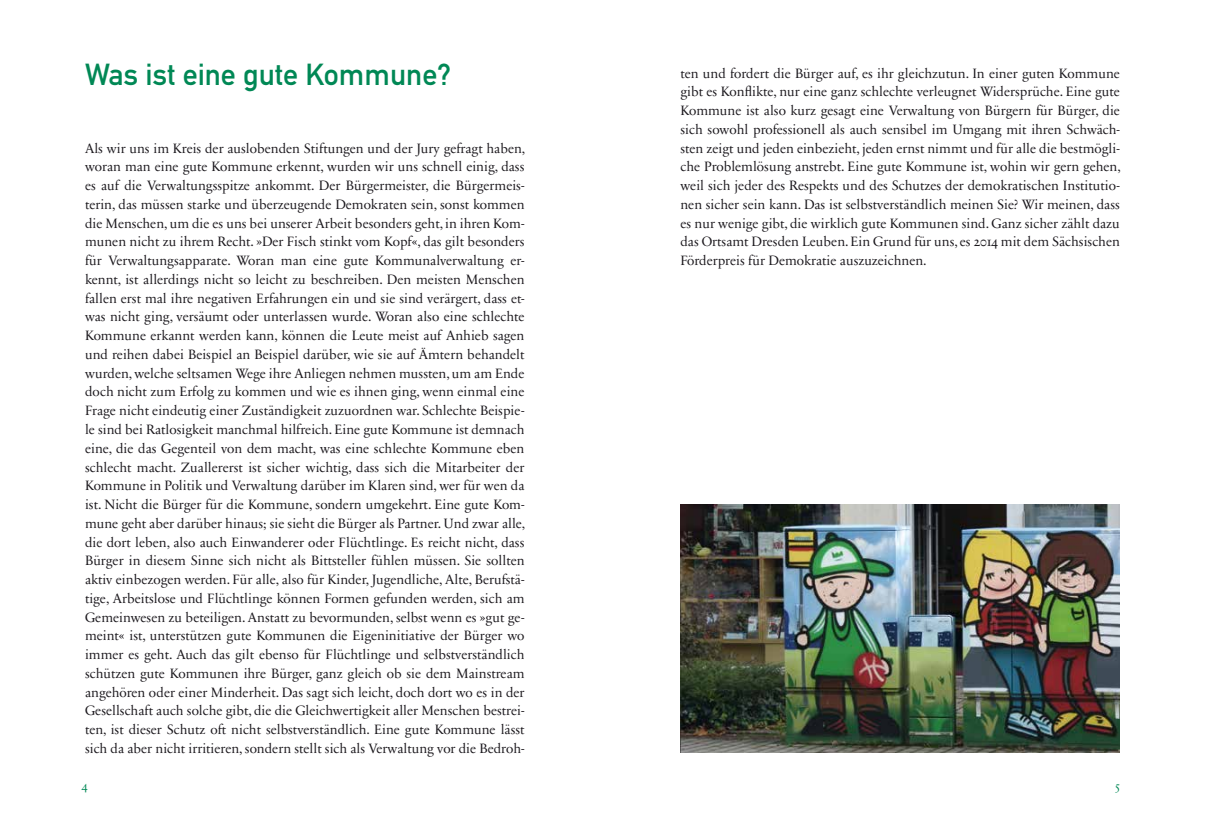
<style>
.page{position:relative;width:1205px;height:833px;background:#fff}
.page>*{position:absolute;margin:0;border:0;box-sizing:border-box;transform-origin:0 0}
.t1{font:30px "DIN Mittelschrift";color:#085}
.t2{font:13.75px/18.8px "Sabon Next LT Display Os F";color:#1a171c;text-align:justify}
.t3{font:12.5px "Sabon Next LT Display Os F";color:#085}
</style>
<div class="page">
<img style="left:680px;top:504px;width:440px;height:249px">
<h1 class="t1" style="left:85px;top:57px;width:368px">Was ist eine gute Kommune?</h1>
<p class="t2" style="left:85px;top:139px;width:442px">Als wir uns im Kreis der auslobenden Stiftungen und der Jury gefragt haben, woran man eine gute Kommune erkennt, wurden wir uns schnell einig, dass es auf die Verwaltungsspitze ankommt. Der Bürgermeister, die Bürgermeis&shy;terin, das müssen starke und überzeugende Demokraten sein, sonst kommen die Menschen, um die es uns bei unserer Arbeit besonders geht, in ihren Kom&shy;munen nicht zu ihrem Recht. »Der Fisch stinkt vom Kopf«, das gilt besonders für Verwaltungsapparate. Woran man eine gute Kommunalverwaltung er&shy;kennt, ist allerdings nicht so leicht zu beschreiben. Den meisten Menschen fallen erst mal ihre negativen Erfahrungen ein und sie sind verärgert, dass et&shy;was nicht ging, versäumt oder unterlassen wurde. Woran also eine schlechte Kommune erkannt werden kann, können die Leute meist auf Anhieb sagen und reihen dabei Beispiel an Beispiel darüber, wie sie auf Ämtern behandelt wurden, welche seltsamen Wege ihre Anliegen nehmen mussten, um am Ende doch nicht zum Erfolg zu kommen und wie es ihnen ging, wenn einmal eine Frage nicht eindeutig einer Zuständigkeit zuzuordnen war. Schlechte Beispie&shy;le sind bei Ratlosigkeit manchmal hilfreich. Eine gute Kommune ist demnach eine, die das Gegenteil von dem macht, was eine schlechte Kommune eben schlecht macht. Zuallererst ist sicher wichtig, dass sich die Mitarbeiter der Kommune in Politik und Verwaltung darüber im Klaren sind, wer für wen da ist. Nicht die Bürger für die Kommune, sondern umgekehrt. Eine gute Kom&shy;mune geht aber darüber hinaus; sie sieht die Bürger als Partner. Und zwar alle, die dort leben, also auch Einwanderer oder Flüchtlinge. Es reicht nicht, dass Bürger in diesem Sinne sich nicht als Bittsteller fühlen müssen. Sie sollten aktiv einbezogen werden. Für alle, also für Kinder, Jugendliche, Alte, Berufstä&shy;tige, Arbeitslose und Flüchtlinge können Formen gefunden werden, sich am Gemeinwesen zu beteiligen. Anstatt zu bevormunden, selbst wenn es »gut ge&shy;meint« ist, unterstützen gute Kommunen die Eigeninitiative der Bürger wo immer es geht. Auch das gilt ebenso für Flüchtlinge und selbstverständlich schützen gute Kommunen ihre Bürger, ganz gleich ob sie dem Mainstream angehören oder einer Minderheit. Das sagt sich leicht, doch dort wo es in der Gesellschaft auch solche gibt, die die Gleichwertigkeit aller Menschen bestrei&shy;ten, ist dieser Schutz oft nicht selbstverständlich. Eine gute Kommune lässt sich da aber nicht irritieren, sondern stellt sich als Verwaltung vor die Bedroh-</p>
<p class="t2" style="left:680px;top:64px;width:442px">ten und fordert die Bürger auf, es ihr gleichzutun. In einer guten Kommune gibt es Konflikte, nur eine ganz schlechte verleugnet Widersprüche. Eine gute Kommune ist also kurz gesagt eine Verwaltung von Bürgern für Bürger, die sich sowohl professionell als auch sensibel im Umgang mit ihren Schwäch&shy;sten zeigt und jeden einbezieht, jeden ernst nimmt und für alle die bestmögli&shy;che Problemlösung anstrebt. Eine gute Kommune ist, wohin wir gern gehen, weil sich jeder des Respekts und des Schutzes der demokratischen Institutio&shy;nen sicher sein kann. Das ist selbstverständlich meinen Sie? Wir meinen, dass es nur wenige gibt, die wirklich gute Kommunen sind. Ganz sicher zählt dazu das Ortsamt Dresden Leuben. Ein Grund für uns, es 2014 mit dem Sächsischen Förderpreis für Demokratie auszuzeichnen.</p>
<p class="t3" style="left:81px;top:779px;width:8px">4</p>
<p class="t3" style="left:1115px;top:779px;width:6px">5</p>
</div>
